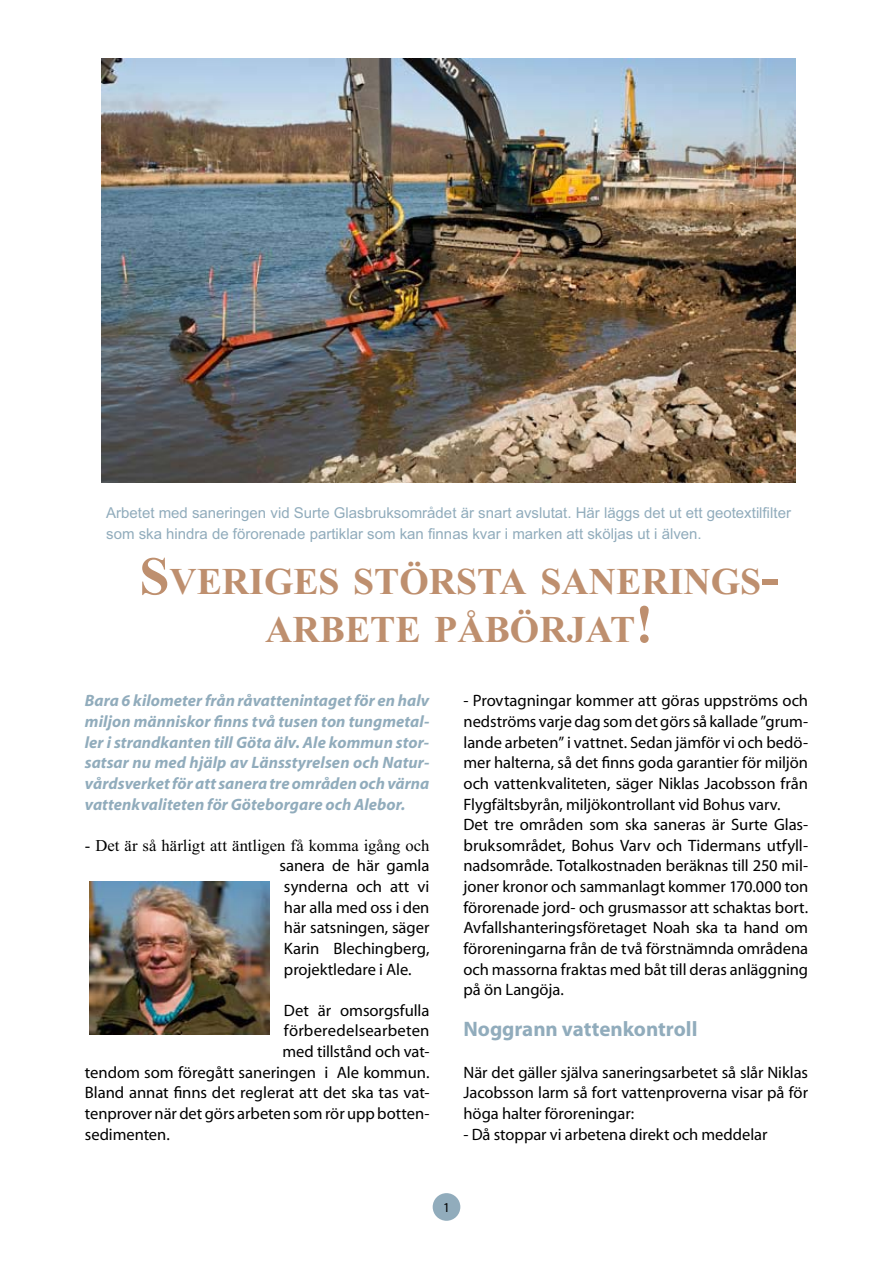
<style>
.page{position:relative;width:893px;height:1263px;background:#fff}
.page>*{position:absolute;margin:0;border:0;box-sizing:border-box;transform-origin:0 0}
.t1{font:700 37.8px/48px "Times New Roman";color:#be8f6e;text-align:center}
.t2{font:700 21px "Myriad";color:#91acbc}
.t3{font:16.5px/20.7px "Myriad";color:#000;text-align:justify}
.t4{font:italic 700 16.5px/20.7px "Myriad";color:#91acbc;text-align:justify}
.t5{font:15px/21px "Arial";color:#91acbc}
.t6{font:13.5px "Myriad";color:#000}
.s1{font-size:54px}
.s2{font-family:"Times New Roman"}
</style>
<div class="page">
<div style="left:432px;top:1193px;width:28px;height:28px;background:#91acbc;border-radius:50%"></div>
<img style="left:102px;top:58px;width:693px;height:424px">
<img style="left:89px;top:882px;width:180px;height:152px">
<p class="t5" style="left:106px;top:504px;width:686px">Arbetet med saneringen vid Surte Glasbruksområdet är snart avslutat. Här läggs det ut ett geotextilfilter som ska hindra de förorenade partiklar som kan finnas kvar i marken att sköljas ut i älven.</p>
<p class="t1" style="left:139px;top:557px;width:641px"><span class="s1">S</span>VERIGES STÖRSTA SANERINGS<span class="s1">-<br></span>ARBETE PÅBÖRJAT<span class="s1">!</span></p>
<p class="t4" style="left:85px;top:692px;width:346px">Bara 6 kilometer från råvattenintaget för en halv miljon människor finns två tusen ton tungmetal&shy;ler i strandkanten till Göta älv. Ale kommun stor&shy;satsar nu med hjälp av Länsstyrelsen och Natur&shy;vårdsverket för att sanera tre områden och värna vattenkvaliteten för Göteborgare och Alebor.</p>
<p class="t3" style="left:279px;top:836px;width:151px;text-indent:-194px"><span class="s2">- Det är så härligt att äntligen få komma igång och </span>sanera de här gamla synderna och att vi har alla med oss i den här satsningen, säger Karin Blechingberg, projektledare i Ale.</p>
<p class="t3" style="left:284px;top:1001px;width:147px">Det är omsorgsfulla</p>
<p class="t3" style="left:284px;top:1022px;width:147px">förberedelsearbeten</p>
<p class="t3" style="left:282px;top:1042px;width:148px">med tillstånd och vat-</p>
<p class="t3" style="left:85px;top:1063px;width:346px">tendom som föregått saneringen i Ale kommun.</p>
<p class="t3" style="left:85px;top:1084px;width:346px">Bland annat finns det reglerat att det ska tas vat-</p>
<p class="t3" style="left:85px;top:1104px;width:346px">tenprover när det görs arbeten som rör upp botten-</p>
<p class="t3" style="left:85px;top:1125px;width:86px">sedimenten.</p>
<p class="t3" style="left:463px;top:692px;width:346px;text-align:left">- Provtagningar kommer att göras uppströms och nedströms varje dag som det görs så kallade ”grum&shy;lande arbeten” i vattnet. Sedan jämför vi och bedö&shy;mer halterna, så det finns goda garantier för miljön och vattenkvaliteten, säger Niklas Jacobsson från Flygfältsbyrån, miljökontrollant vid Bohus varv.<br>Det tre områden som ska saneras är Surte Glas&shy;bruksområdet, Bohus Varv och Tidermans utfyll&shy;nadsområde. Totalkostnaden beräknas till 250 mil&shy;joner kronor och sammanlagt kommer 170.000 ton förorenade jord- och grusmassor att schaktas bort.<br>Avfallshanteringsföretaget Noah ska ta hand om föroreningarna från de två förstnämnda områdena och massorna fraktas med båt till deras anläggning på ön Langöja.</p>
<p class="t2" style="left:463px;top:1021px;width:235px">Noggrann vattenkontroll</p>
<p class="t3" style="left:463px;top:1063px;width:346px">När det gäller själva saneringsarbetet så slår Niklas Jacobsson larm så fort vattenproverna visar på för höga halter föroreningar:</p>
<p class="t3" style="left:463px;top:1125px;width:305px">- Då stoppar vi arbetena direkt och meddelar</p>
<p class="t6" style="left:443px;top:1202px;width:8px">1</p>
</div>
